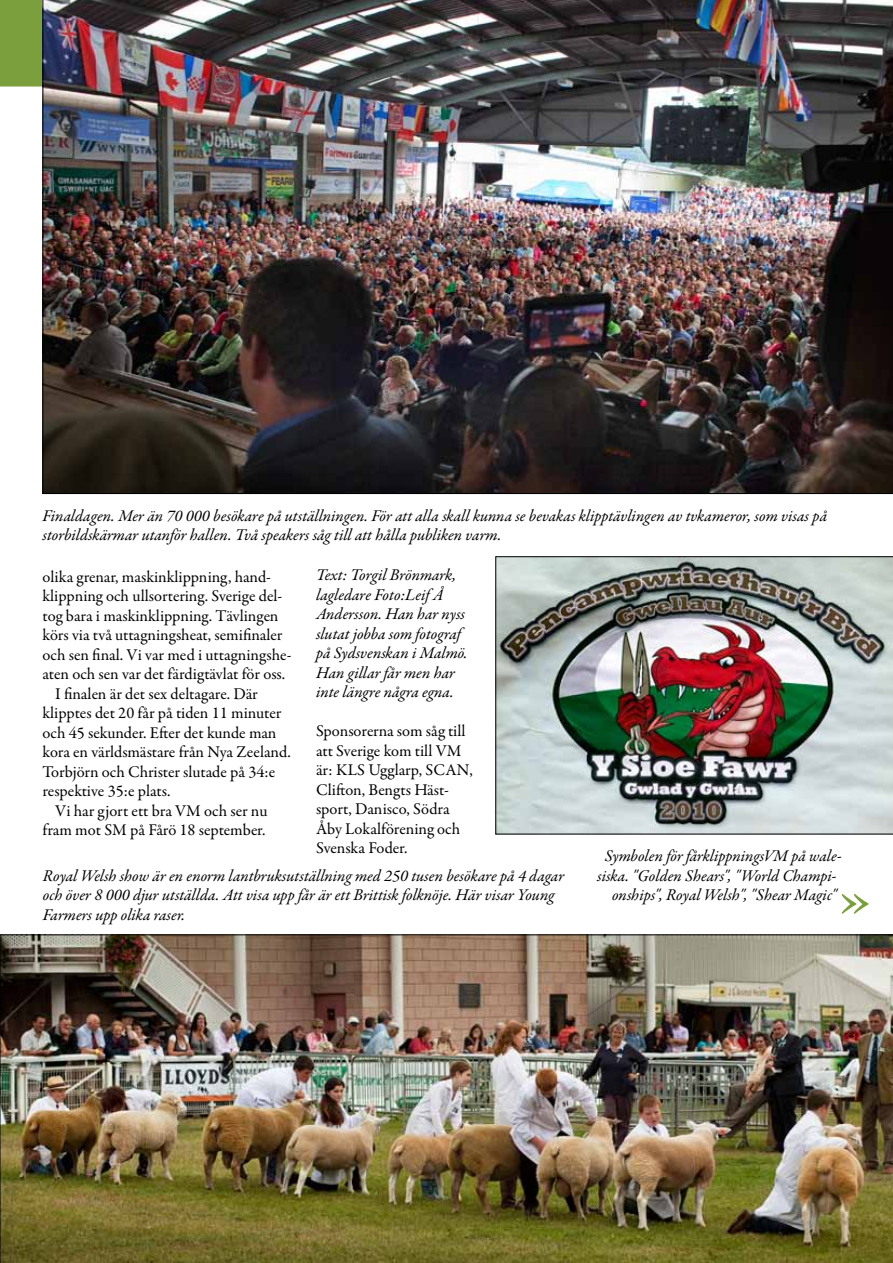
<style>
.page{position:relative;width:893px;height:1263px;background:#fff}
.page>*{position:absolute;margin:0;border:0;box-sizing:border-box;transform-origin:0 0}
.t1{font:600 54px "Garamond Premr Pro";color:#7c9f3d}
.t2{font:italic 16.5px/19.5px "Garamond Premr Pro";letter-spacing:-.005em;color:#000}
.t3{font:16.5px/19.5px "Garamond Premr Pro";letter-spacing:-.005em;color:#000}
</style>
<div class="page">
<div style="left:0;top:0;width:43px;height:87px;background:#7c9f3d"></div>
<img style="left:43px;top:0;width:850px;height:494px">
<img style="left:495px;top:556px;width:398px;height:278px">
<img style="left:0;top:934px;width:893px;height:329px">
<p class="t2" style="left:43px;top:506px;width:786px">Finaldagen. Mer än 70 000 besökare på utställningen. För att alla skall kunna se bevakas klipptävlingen av tvkameror, som visas på storbildskärmar utanför hallen. Två speakers såg till att hålla publiken varm.</p>
<p class="t3" style="left:43px;top:567px;width:230px">olika grenar, maskinklippning, hand-</p>
<p class="t3" style="left:43px;top:586px;width:241px">klippning och ullsortering. Sverige del-</p>
<p class="t3" style="left:43px;top:606px;width:238px">tog bara i maskinklippning. Tävlingen</p>
<p class="t3" style="left:43px;top:625px;width:242px">körs via två uttagningsheat, semifinaler</p>
<p class="t3" style="left:43px;top:645px;width:251px">och sen final. Vi var med i uttagningshe-</p>
<p class="t3" style="left:43px;top:664px;width:244px">aten och sen var det färdigtävlat för oss.</p>
<p class="t3" style="left:55px;top:684px;width:204px">I finalen är det sex deltagare. Där</p>
<p class="t3" style="left:43px;top:703px;width:240px">klipptes det 20 får på tiden 11 minuter</p>
<p class="t3" style="left:43px;top:723px;width:235px">och 45 sekunder. Efter det kunde man</p>
<p class="t3" style="left:43px;top:742px;width:250px">kora en världsmästare från Nya Zeeland.</p>
<p class="t3" style="left:43px;top:762px;width:234px">Torbjörn och Christer slutade på 34:e</p>
<p class="t3" style="left:43px;top:781px;width:129px">respektive 35:e plats.</p>
<p class="t3" style="left:55px;top:801px;width:214px">Vi har gjort ett bra VM och ser nu</p>
<p class="t3" style="left:43px;top:820px;width:224px">fram mot SM på Fårö 18 september.</p>
<p class="t2" style="left:316px;top:566px;width:153px">Text: Torgil Brönmark, lagledare Foto:Leif Å<br>Andersson. Han har nyss slutat jobba som fotograf på Sydsvenskan i Malmö.<br>Han gillar får men har inte längre några egna.</p>
<p class="t3" style="left:316px;top:722px;width:158px">Sponsorerna som såg till att Sverige kom till VM är: KLS Ugglarp, SCAN,<br>Clifton, Bengts Häst&shy;sport, Danisco, Södra<br>Åby Lokalförening och<br>Svenska Foder.</p>
<p class="t2" style="left:43px;top:867px;width:523px">Royal Welsh show är en enorm lantbruksutställning med 250 tusen besökare på 4 dagar och över 8 000 djur utställda. Att visa upp får är ett Brittisk folknöje. Här visar Young<br>Farmers upp olika raser.</p>
<p class="t2" style="left:597px;top:847px;width:246px;text-align:center">Symbolen för fårklippningsVM på wale&shy;siska. "Golden Shears", "World Champi&shy;onships", Royal Welsh", "Shear Magic"</p>
<h1 class="t1" style="left:837px;top:865px;width:38px">»</h1>
</div>
